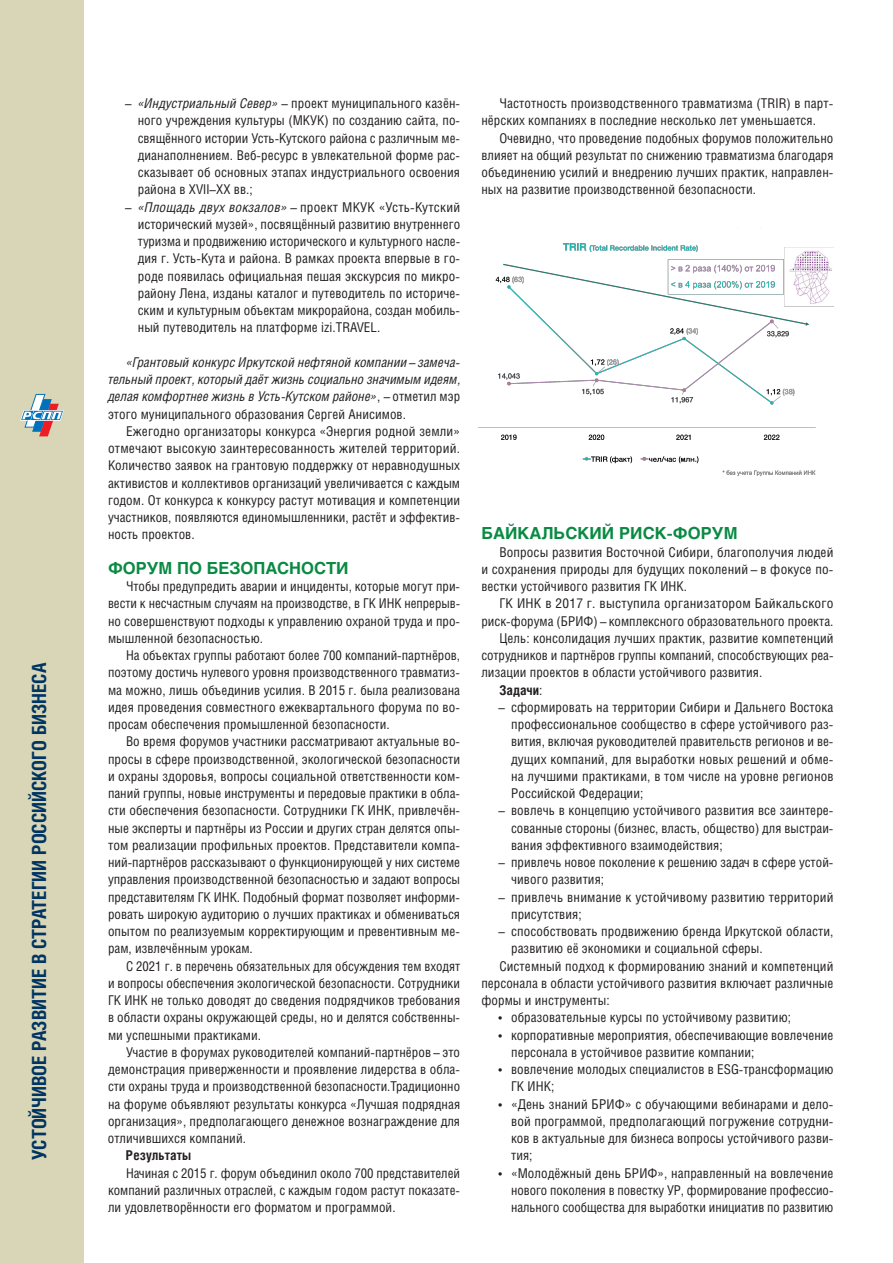
<style>
.page{position:relative;width:893px;height:1263px;background:#fff}
.page>*{position:absolute;margin:0;border:0;box-sizing:border-box;transform-origin:0 0}
.t1{font:700 19.5px "Helios Cond C";color:#003562}
.t2{font:700 16.5px "Helios C";letter-spacing:.005em;color:#098a42}
.t3{font:13.5px/17.2px "Helios Cond C";letter-spacing:.005em;color:#231f20;text-align:justify}
.t4{font:italic 13.5px/17.2px "Helios Cond C";color:#231f20;text-align:justify}
.t5{font:700 13.5px "Helios Cond C";letter-spacing:.005em;color:#231f20}
.s1{font-style:italic}
.s2{font-style:normal}
.s3{font-weight:400}
</style>
<div class="page">
<div style="left:0;top:0;width:84px;height:1263px;background:#d9d6b7"></div>
<svg style="left:20px;top:394px;width:44px;height:42px"></svg>
<svg style="left:479px;top:243px;width:354px;height:234px"></svg>
<h1 class="t1" style="left:27px;top:1160px;width:499px;rotate:-90deg">УСТОЙЧИВОЕ РАЗВИТИЕ В СТРАТЕГИИ РОССИЙСКОГО БИЗНЕСА</h1>
<p class="t3" style="left:138px;top:94px;width:324px;text-indent:-13px">– <span class="s1">«Индустриальный Север»</span> – проект муниципального казён&shy;ного учреждения культуры (МКУК) по созданию сайта, по&shy;свящённого истории Усть-Кутского района с различным ме&shy;дианаполнением. Веб-ресурс в увлекательной форме рас&shy;сказывает об основных этапах индустриального освоения района в XVII–XX вв.;</p>
<p class="t3" style="left:138px;top:198px;width:324px;text-indent:-13px">– <span class="s1">«Площадь двух вокзалов»</span> – проект МКУК «Усть-Кутский исторический музей», посвящённый развитию внутреннего туризма и продвижению исторического и культурного насле&shy;дия г. Усть-Кута и района. В рамках проекта впервые в го&shy;роде появилась официальная пешая экскурсия по микро&shy;району Лена, изданы каталог и путеводитель по историче&shy;ским и культурным объектам микрорайона, создан мобиль&shy;ный путеводитель на платформе izi.TRAVEL.</p>
<p class="t4" style="left:108px;top:353px;width:354px;text-indent:18px">«Грантовый конкурс Иркутской нефтяной компании – замеча&shy;тельный проект, который даёт жизнь социально значимым идеям, делая комфортнее жизнь в Усть-Кутском районе»<span class="s2">, – отметил мэр этого муниципального образования Сергей Анисимов.</span></p>
<p class="t3" style="left:108px;top:422px;width:354px;text-indent:18px">Ежегодно организаторы конкурса «Энергия родной земли» отмечают высокую заинтересованность жителей территорий.<br>Количество заявок на грантовую поддержку от неравнодушных активистов и коллективов организаций увеличивается с каждым годом. От конкурса к конкурсу растут мотивация и компетенции участников, появляются единомышленники, растёт и эффектив&shy;ность проектов.</p>
<p class="t2" style="left:108px;top:558px;width:242px">ФОРУМ ПО БЕЗОПАСНОСТИ</p>
<p class="t3" style="left:108px;top:577px;width:354px;text-indent:18px">Чтобы предупредить аварии и инциденты, которые могут при&shy;вести к несчастным случаям на производстве, в ГК ИНК непрерыв&shy;но совершенствуют подходы к управлению охраной труда и про&shy;мышленной безопасностью.</p>
<p class="t3" style="left:108px;top:646px;width:354px;text-indent:18px">На объектах группы работают более 700 компаний-партнёров, поэтому достичь нулевого уровня производственного травматиз&shy;ма можно, лишь объединив усилия. В 2015 г. была реализована идея проведения совместного ежеквартального форума по во&shy;просам обеспечения промышленной безопасности.</p>
<p class="t3" style="left:108px;top:733px;width:354px;text-indent:18px">Во время форумов участники рассматривают актуальные во&shy;просы в сфере производственной, экологической безопасности и охраны здоровья, вопросы социальной ответственности ком&shy;паний группы, новые инструменты и передовые практики в обла&shy;сти обеспечения безопасности. Сотрудники ГК ИНК, привлечён&shy;ные эксперты и партнёры из России и других стран делятся опы&shy;том реализации профильных проектов. Представители компа&shy;ний-партнёров рассказывают о функционирующей у них системе управления производственной безопасностью и задают вопросы представителям ГК ИНК. Подобный формат позволяет информи&shy;ровать широкую аудиторию о лучших практиках и обмениваться опытом по реализуемым корректирующим и превентивным ме&shy;рам, извлечённым урокам.</p>
<p class="t3" style="left:108px;top:957px;width:354px;text-indent:18px">С 2021 г. в перечень обязательных для обсуждения тем входят и вопросы обеспечения экологической безопасности. Сотрудники ГК ИНК не только доводят до сведения подрядчиков требования в области охраны окружающей среды, но и делятся собственны&shy;ми успешными практиками.</p>
<p class="t3" style="left:108px;top:1043px;width:354px;text-indent:18px">Участие в форумах руководителей компаний-партнёров – это демонстрация приверженности и проявление лидерства в обла&shy;сти охраны труда и производственной безопасности.Традиционно на форуме объявляют результаты конкурса «Лучшая подрядная организация», предполагающего денежное вознаграждение для отличившихся компаний.</p>
<p class="t5" style="left:126px;top:1147px;width:67px">Результаты</p>
<p class="t3" style="left:108px;top:1164px;width:354px;text-indent:18px">Начиная с 2015 г. форум объединил около 700 представителей компаний различных отраслей, с каждым годом растут показате&shy;ли удовлетворённости его форматом и программой.</p>
<p class="t3" style="left:481px;top:94px;width:354px;text-indent:18px">Частотность производственного травматизма (TRIR) в парт&shy;нёрских компаниях в последние несколько лет уменьшается.</p>
<p class="t3" style="left:481px;top:129px;width:354px;text-indent:18px">Очевидно, что проведение подобных форумов положительно влияет на общий результат по снижению травматизма благодаря объединению усилий и внедрению лучших практик, направлен&shy;ных на развитие производственной безопасности.</p>
<p class="t2" style="left:481px;top:524px;width:258px">БАЙКАЛЬСКИЙ РИСК-ФОРУМ</p>
<p class="t3" style="left:481px;top:543px;width:354px;text-indent:18px">Вопросы развития Восточной Сибири, благополучия людей и сохранения природы для будущих поколений – в фокусе по&shy;вестки устойчивого развития ГК ИНК.</p>
<p class="t3" style="left:499px;top:595px;width:336px">ГК ИНК в 2017 г. выступила организатором Байкальского</p>
<p class="t3" style="left:481px;top:612px;width:354px">риск-форума (БРИФ) – комплексного образовательного проекта.</p>
<p class="t3" style="left:499px;top:629px;width:336px">Цель: консолидация лучших практик, развитие компетенций</p>
<p class="t3" style="left:481px;top:646px;width:352px">сотрудников и партнёров группы компаний, способствующих реа-</p>
<p class="t3" style="left:481px;top:664px;width:282px">лизации проектов в области устойчивого развития.</p>
<p class="t5" style="left:499px;top:682px;width:45px">Задачи<span class="s3">:</span></p>
<p class="t3" style="left:511px;top:698px;width:324px;text-indent:-13px">– сформировать на территории Сибири и Дальнего Востока профессиональное сообщество в сфере устойчивого раз&shy;вития, включая руководителей правительств регионов и ве&shy;дущих компаний, для выработки новых решений и обме&shy;на лучшими практиками, в том числе на уровне регионов Российской Федерации;</p>
<p class="t3" style="left:511px;top:802px;width:324px;text-indent:-13px">– вовлечь в концепцию устойчивого развития все заинтере&shy;сованные стороны (бизнес, власть, общество) для выстраи&shy;вания эффективного взаимодействия;</p>
<p class="t3" style="left:511px;top:853px;width:324px;text-indent:-13px">– привлечь новое поколение к решению задач в сфере устой&shy;чивого развития;</p>
<p class="t3" style="left:511px;top:888px;width:324px;text-indent:-13px">– привлечь внимание к устойчивому развитию территорий присутствия;</p>
<p class="t3" style="left:498px;top:922px;width:337px">– способствовать продвижению бренда Иркутской области,</p>
<p class="t3" style="left:511px;top:940px;width:253px">развитию её экономики и социальной сферы.</p>
<p class="t3" style="left:499px;top:957px;width:336px">Системный подход к формированию знаний и компетенций</p>
<p class="t3" style="left:481px;top:974px;width:354px">персонала в области устойчивого развития включает различные</p>
<p class="t3" style="left:481px;top:991px;width:130px">формы и инструменты:</p>
<p class="t3" style="left:498px;top:1009px;width:294px">• образовательные курсы по устойчивому развитию;</p>
<p class="t3" style="left:511px;top:1026px;width:324px;text-indent:-13px">• корпоративные мероприятия, обеспечивающие вовлечение персонала в устойчивое развитие компании;</p>
<p class="t3" style="left:511px;top:1060px;width:324px;text-indent:-13px">• вовлечение молодых специалистов в ESG-трансформацию<br>ГК ИНК;</p>
<p class="t3" style="left:511px;top:1095px;width:324px;text-indent:-13px">• «День знаний БРИФ» с обучающими вебинарами и дело&shy;вой программой, предполагающий погружение сотрудни&shy;ков в актуальные для бизнеса вопросы устойчивого разви&shy;тия;</p>
<p class="t3" style="left:511px;top:1164px;width:324px;text-indent:-13px">• «Молодёжный день БРИФ», направленный на вовлечение нового поколения в повестку УР, формирование профессио&shy;нального сообщества для выработки инициатив по развитию</p>
</div>
